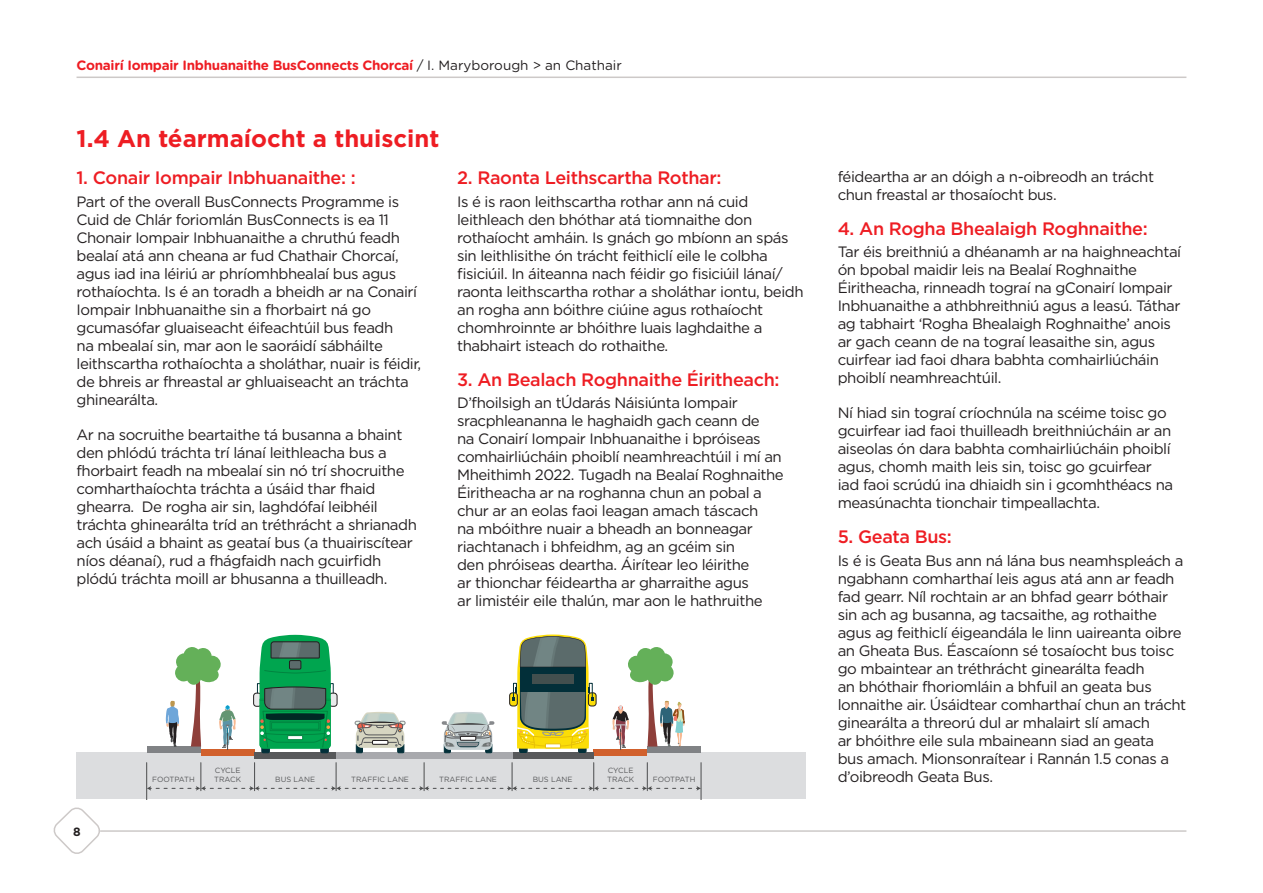
<style>
.page{position:relative;width:1263px;height:893px;background:#fff}
.page>*{position:absolute;margin:0;border:0;box-sizing:border-box;transform-origin:0 0}
.t1{font:700 24px "Gotham";color:#ee1d23}
.t2{font:500 18px "Gotham";letter-spacing:-.02em;color:#ee1d23}
.t3{font:15px/18px "Gotham";letter-spacing:-.03em;color:#231f20}
.t4{font:700 13.5px "Gotham Rounded";letter-spacing:-.02em;color:#ee1d23}
.t5{font:700 12px "Gotham";color:#231f20}
.t6{font:7.5px/9px "Gotham";color:#57585a}
.s1{font-weight:400;color:#231f20}
</style>
<div class="page">
<hr style="left:100px;top:830px;width:1086px;height:2px;background:#cdc9c8">
<svg style="left:53px;top:807px;width:49px;height:47px"></svg>
<hr style="left:77px;top:77px;width:1109px;height:1px;background:#cdc9c8">
<div style="left:77px;top:753px;width:729px;height:46px;background:#dcdddf"></div>
<div style="left:201px;top:750px;width:54px;height:6px;background:#d1602c"></div>
<div style="left:147px;top:747px;width:54px;height:6px;background:#808285"></div>
<div style="left:255px;top:753px;width:81px;height:6px;background:#57585a"></div>
<div style="left:336px;top:753px;width:88px;height:6px;background:#a8a9ad"></div>
<div style="left:594px;top:750px;width:53px;height:6px;background:#d1602c"></div>
<div style="left:647px;top:747px;width:54px;height:6px;background:#808285"></div>
<div style="left:512px;top:753px;width:82px;height:6px;background:#57585a"></div>
<div style="left:424px;top:753px;width:88px;height:6px;background:#a8a9ad"></div>
<div style="left:578px;top:741px;width:8px;height:11px;border:1px solid #022f39;border-radius:2px"></div>
<div style="left:519px;top:741px;width:8px;height:11px;border:1px solid #022f39;border-radius:2px"></div>
<div style="left:588px;top:693px;width:8px;height:13px;border:1px solid #231f20;border-radius:3px"></div>
<div style="left:510px;top:693px;width:7px;height:13px;background:#fbdd07;border-radius:3px"></div>
<div style="left:509px;top:693px;width:9px;height:13px;border:1px solid #231f20;border-radius:3px"></div>
<svg style="left:512px;top:634px;width:81px;height:114px"></svg>
<div style="left:254px;top:693px;width:7px;height:13px;background:#e9eaeb;border-radius:3px"></div>
<div style="left:253px;top:693px;width:9px;height:13px;border:1px solid #231f20;border-radius:3px"></div>
<div style="left:329px;top:693px;width:8px;height:13px;background:#e9eaeb;border-radius:3px"></div>
<div style="left:329px;top:693px;width:8px;height:13px;border:1px solid #231f20;border-radius:3px"></div>
<div style="left:321px;top:742px;width:7px;height:11px;background:#022f39;border-radius:2px"></div>
<div style="left:321px;top:741px;width:7px;height:12px;border:1px solid #022f39;border-radius:2px"></div>
<div style="left:262px;top:742px;width:7px;height:11px;background:#022f39;border-radius:2px"></div>
<div style="left:262px;top:741px;width:7px;height:12px;border:1px solid #022f39;border-radius:2px"></div>
<svg style="left:257px;top:635px;width:77px;height:114px"></svg>
<div style="left:444px;top:744px;width:6px;height:9px;background:#022f39"></div>
<div style="left:444px;top:744px;width:6px;height:9px;border:1px solid #022f39"></div>
<div style="left:486px;top:744px;width:6px;height:9px;background:#022f39"></div>
<div style="left:486px;top:744px;width:6px;height:9px;border:1px solid #022f39"></div>
<svg style="left:442px;top:712px;width:52px;height:38px"></svg>
<div style="left:460px;top:736px;width:16px;height:4px;border:1px solid #231f20"></div>
<div style="left:356px;top:744px;width:6px;height:9px;background:#022f39"></div>
<div style="left:356px;top:744px;width:6px;height:9px;border:1px solid #022f39"></div>
<div style="left:398px;top:744px;width:6px;height:9px;background:#022f39"></div>
<div style="left:398px;top:744px;width:6px;height:9px;border:1px solid #022f39"></div>
<svg style="left:355px;top:712px;width:50px;height:36px"></svg>
<hr style="left:146px;top:763px;width:1px;height:36px;background:#4b4c4d">
<hr style="left:701px;top:763px;width:1px;height:36px;background:#4b4c4d">
<svg style="left:147px;top:763px;width:554px;height:28px"></svg>
<svg style="left:166px;top:647px;width:70px;height:103px"></svg>
<svg style="left:612px;top:647px;width:73px;height:103px"></svg>
<p class="t4" style="left:77px;top:56px;width:547px">Conairí Iompair Inbhuanaithe BusConnects Chorcaí <span class="s1">/ I. Maryborough &gt; an Chathair</span></p>
<h1 class="t1" style="left:77px;top:122px;width:364px">1.4 An téarmaíocht a thuiscint</h1>
<p class="t2" style="left:77px;top:166px;width:281px">1. Conair Iompair Inbhuanaithe: :</p>
<p class="t3" style="left:77px;top:192px;width:346px">Part of the overall BusConnects Programme is Cuid de Chlár foriomlán BusConnects is ea 11<br>Chonair Iompair Inbhuanaithe a chruthú feadh bealaí atá ann cheana ar fud Chathair Chorcaí, agus iad ina léiriú ar phríomhbhealaí bus agus rothaíochta. Is é an toradh a bheidh ar na Conairí Iompair Inbhuanaithe sin a fhorbairt ná go gcumasófar gluaiseacht éifeachtúil bus feadh<br>na mbealaí sin, mar aon le saoráidí sábháilte leithscartha rothaíochta a sholáthar, nuair is féidir, de bhreis ar fhreastal ar ghluaiseacht an tráchta ghinearálta.</p>
<p class="t3" style="left:77px;top:425px;width:342px">Ar na socruithe beartaithe tá busanna a bhaint den phlódú tráchta trí lánaí leithleacha bus a fhorbairt feadh na mbealaí sin nó trí shocruithe comharthaíochta tráchta a úsáid thar fhaid ghearra. De rogha air sin, laghdófaí leibhéil tráchta ghinearálta tríd an tréthrácht a shrianadh ach úsáid a bhaint as geataí bus (a thuairiscítear níos déanaí), rud a fhágfaidh nach gcuirfidh plódú tráchta moill ar bhusanna a thuilleadh.</p>
<p class="t2" style="left:457px;top:166px;width:266px">2. Raonta Leithscartha Rothar:</p>
<p class="t3" style="left:457px;top:192px;width:348px">Is é is raon leithscartha rothar ann ná cuid leithleach den bhóthar atá tiomnaithe don rothaíocht amháin. Is gnách go mbíonn an spás sin leithlisithe ón trácht feithiclí eile le colbha fisiciúil. In áiteanna nach féidir go fisiciúil lánaí/ raonta leithscartha rothar a sholáthar iontu, beidh an rogha ann bóithre ciúine agus rothaíocht chomhroinnte ar bhóithre luais laghdaithe a thabhairt isteach do rothaithe.</p>
<p class="t2" style="left:457px;top:368px;width:324px">3. An Bealach Roghnaithe Éiritheach:</p>
<p class="t3" style="left:457px;top:393px;width:328px">D’fhoilsigh an tÚdarás Náisiúnta Iompair sracphleananna le haghaidh gach ceann de<br>na Conairí Iompair Inbhuanaithe i bpróiseas comhairliúcháin phoiblí neamhreachtúil i mí an Mheithimh 2022. Tugadh na Bealaí Roghnaithe Éiritheacha ar na roghanna chun an pobal a chur ar an eolas faoi leagan amach táscach<br>na mbóithre nuair a bheadh an bonneagar riachtanach i bhfeidhm, ag an gcéim sin<br>den phróiseas deartha. Áirítear leo léirithe<br>ar thionchar féideartha ar gharraithe agus<br>ar limistéir eile thalún, mar aon le hathruithe</p>
<p class="t3" style="left:838px;top:167px;width:318px">féideartha ar an dóigh a n-oibreodh an trácht chun freastal ar thosaíocht bus.</p>
<p class="t2" style="left:838px;top:217px;width:311px">4. An Rogha Bhealaigh Roghnaithe:</p>
<p class="t3" style="left:838px;top:243px;width:345px">Tar éis breithniú a dhéanamh ar na haighneachtaí ón bpobal maidir leis na Bealaí Roghnaithe Éiritheacha, rinneadh tograí na gConairí Iompair Inbhuanaithe a athbhreithniú agus a leasú. Táthar ag tabhairt ‘Rogha Bhealaigh Roghnaithe’ anois ar gach ceann de na tograí leasaithe sin, agus cuirfear iad faoi dhara babhta comhairliúcháin phoiblí neamhreachtúil.</p>
<p class="t3" style="left:838px;top:404px;width:337px">Ní hiad sin tograí críochnúla na scéime toisc go gcuirfear iad faoi thuilleadh breithniúcháin ar an aiseolas ón dara babhta comhairliúcháin phoiblí agus, chomh maith leis sin, toisc go gcuirfear iad faoi scrúdú ina dhiaidh sin i gcomhthéacs na measúnachta tionchair timpeallachta.</p>
<p class="t2" style="left:838px;top:525px;width:116px">5. Geata Bus:</p>
<p class="t3" style="left:838px;top:551px;width:350px">Is é is Geata Bus ann ná lána bus neamhspleách a ngabhann comharthaí leis agus atá ann ar feadh fad gearr. Níl rochtain ar an bhfad gearr bóthair sin ach ag busanna, ag tacsaithe, ag rothaithe agus ag feithiclí éigeandála le linn uaireanta oibre an Gheata Bus. Éascaíonn sé tosaíocht bus toisc go mbaintear an tréthrácht ginearálta feadh<br>an bhóthair fhoriomláin a bhfuil an geata bus lonnaithe air. Úsáidtear comharthaí chun an trácht ginearálta a threorú dul ar mhalairt slí amach<br>ar bhóithre eile sula mbaineann siad an geata<br>bus amach. Mionsonraítear i Rannán 1.5 conas a</p>
<p class="t5" style="left:73px;top:823px;width:9px">8</p>
<p class="t6" style="left:214px;top:766px;width:28px">CYCLE<br>TRACK</p>
<p class="t6" style="left:608px;top:766px;width:27px">CYCLE</p>
<p class="t6" style="left:152px;top:775px;width:44px">FOOTPATH</p>
<p class="t6" style="left:275px;top:775px;width:41px">BUS LANE</p>
<p class="t6" style="left:533px;top:775px;width:41px">BUS LANE</p>
<p class="t6" style="left:653px;top:775px;width:44px">FOOTPATH</p>
<p class="t3" style="left:838px;top:767px;width:157px">d’oibreodh Geata Bus.</p>
<p class="t6" style="left:351px;top:775px;width:59px">TRAFFIC LANE</p>
<p class="t6" style="left:439px;top:775px;width:59px">TRAFFIC LANE</p>
<p class="t6" style="left:607px;top:775px;width:28px">TRACK</p>
</div>
